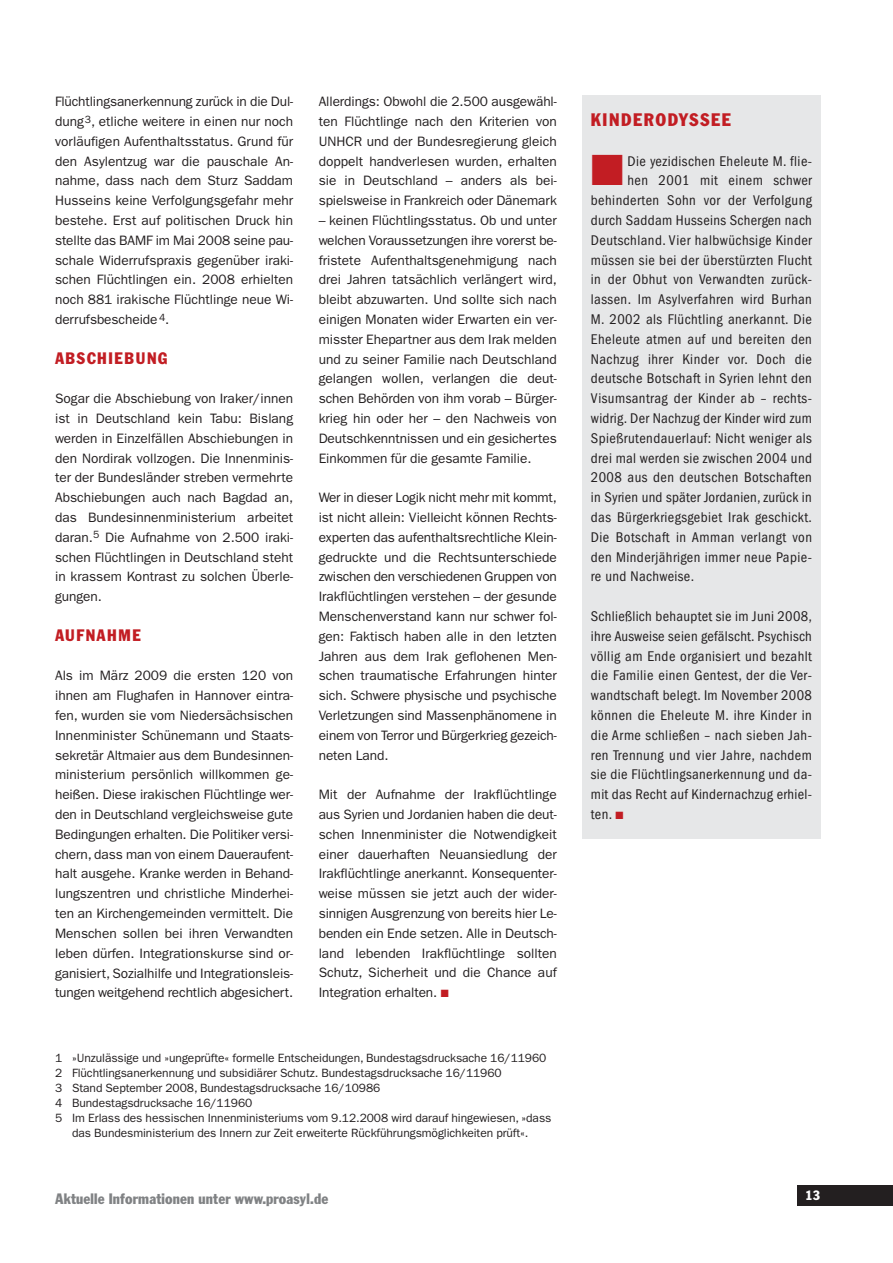
<style>
.page{position:relative;width:893px;height:1263px;background:#fff}
.page>*{position:absolute;margin:0;border:0;box-sizing:border-box;transform-origin:0 0}
.t1{font:43.5px "Zapf Dingbats";color:#c21d23}
.t2{font:18px "Franklin ATF Condensed BQ";letter-spacing:.08em;color:#c21d23}
.t3{font:16.5px "Franklin ATF Condensed BQ";letter-spacing:.08em;color:#c21d23}
.t4{font:15px "Franklin ATF Condensed BQ";letter-spacing:.01em;color:#808284}
.t5{font:condensed 14.55px/19.8px "Franklin Gothic LT";letter-spacing:.03em;color:#231f20;text-align:justify}
.t6{font:13.65px/19.8px "Franklin Gothic LT";letter-spacing:-.005em;color:#231f20;text-align:justify}
.t7{font:13.5px "Franklin ATF Condensed BQ";color:#fff}
.t8{font:12px "Franklin Gothic LT";letter-spacing:-.005em;color:#231f20}
.s1{color:#c21d23}
</style>
<div class="page">
<div style="left:582px;top:95px;width:238px;height:744px;background:#e6e7e8"></div>
<div style="left:797px;top:1185px;width:96px;height:21px;background:#231f20"></div>
<p class="t6" style="left:55px;top:93px;width:240px">Flüchtlingsanerkennung zurück in die Dul&shy;dung<sup>3</sup>, etliche weitere in einen nur noch vorläufigen Aufenthaltsstatus. Grund für den Asylentzug war die pauschale An&shy;nahme, dass nach dem Sturz Saddam Husseins keine Verfolgungsgefahr mehr bestehe. Erst auf politischen Druck hin stellte das BAMF im Mai 2008 seine pau&shy;schale Widerrufspraxis gegenüber iraki&shy;schen Flüchtlingen ein. 2008 erhielten noch 881 irakische Flüchtlinge neue Wi&shy;derrufsbescheide<sup>4</sup>.</p>
<p class="t3" style="left:55px;top:351px;width:114px">ABSCHIEBUNG</p>
<p class="t6" style="left:55px;top:390px;width:240px">Sogar die Abschiebung von Iraker/innen ist in Deutschland kein Tabu: Bislang werden in Einzelfällen Abschiebungen in den Nordirak vollzogen. Die Innenminis&shy;ter der Bundesländer streben vermehrte Abschiebungen auch nach Bagdad an, das Bundesinnenministerium arbeitet daran.<sup>5</sup> Die Aufnahme von 2.500 iraki&shy;schen Flüchtlingen in Deutschland steht in krassem Kontrast zu solchen Überle&shy;gungen.</p>
<p class="t3" style="left:55px;top:628px;width:87px">AUFNAHME</p>
<p class="t6" style="left:55px;top:667px;width:240px">Als im März 2009 die ersten 120 von ihnen am Flughafen in Hannover eintra&shy;fen, wurden sie vom Niedersächsischen Innenminister Schünemann und Staats&shy;sekretär Altmaier aus dem Bundesinnen&shy;ministerium persönlich willkommen ge&shy;heißen. Diese irakischen Flüchtlinge wer&shy;den in Deutschland vergleichsweise gute Bedingungen erhalten. Die Politiker versi&shy;chern, dass man von einem Daueraufent&shy;halt ausgehe. Kranke werden in Behand&shy;lungszentren und christliche Minderhei&shy;ten an Kirchengemeinden vermittelt. Die Menschen sollen bei ihren Verwandten leben dürfen. Integrationskurse sind or&shy;ganisiert, Sozialhilfe und Integrationsleis&shy;tungen weitgehend rechtlich abgesichert.</p>
<p class="t6" style="left:319px;top:93px;width:240px">Allerdings: Obwohl die 2.500 ausgewähl&shy;ten Flüchtlinge nach den Kriterien von UNHCR und der Bundesregierung gleich doppelt handverlesen wurden, erhalten sie in Deutschland – anders als bei&shy;spielsweise in Frankreich oder Dänemark</p>
<p class="t6" style="left:319px;top:212px;width:240px">– keinen Flüchtlingsstatus. Ob und unter welchen Voraussetzungen ihre vorerst be&shy;fristete Aufenthaltsgenehmigung nach drei Jahren tatsächlich verlängert wird, bleibt abzuwarten. Und sollte sich nach einigen Monaten wider Erwarten ein ver&shy;misster Ehepartner aus dem Irak melden und zu seiner Familie nach Deutschland gelangen wollen, verlangen die deut&shy;schen Behörden von ihm vorab – Bürger&shy;krieg hin oder her – den Nachweis von Deutschkenntnissen und ein gesichertes Einkommen für die gesamte Familie.</p>
<p class="t6" style="left:319px;top:489px;width:240px">Wer in dieser Logik nicht mehr mit kommt, ist nicht allein: Vielleicht können Rechts&shy;experten das aufenthaltsrechtliche Klein&shy;gedruckte und die Rechtsunterschiede zwischen den verschiedenen Gruppen von Irakflüchtlingen verstehen – der gesunde Menschenverstand kann nur schwer fol&shy;gen: Faktisch haben alle in den letzten Jahren aus dem Irak geflohenen Men&shy;schen traumatische Erfahrungen hinter sich. Schwere physische und psychische Verletzungen sind Massenphänomene in einem von Terror und Bürgerkrieg gezeich&shy;neten Land.</p>
<p class="t6" style="left:319px;top:786px;width:240px">Mit der Aufnahme der Irakflüchtlinge aus Syrien und Jordanien haben die deut&shy;schen Innenminister die Notwendigkeit einer dauerhaften Neuansiedlung der Irakflüchtlinge anerkannt. Konsequenter&shy;weise müssen sie jetzt auch der wider&shy;sinnigen Ausgrenzung von bereits hier Le&shy;benden ein Ende setzen. Alle in Deutsch&shy;land lebenden Irakflüchtlinge sollten Schutz, Sicherheit und die Chance auf Integration erhalten. <span class="s1">■</span></p>
<p class="t8" style="left:55px;top:1053px;width:493px">1 »Unzulässige und »ungeprüfte« formelle Entscheidungen, Bundestagsdrucksache 16/11960</p>
<p class="t8" style="left:55px;top:1068px;width:448px">2 Flüchtlingsanerkennung und subsidiärer Schutz. Bundestagsdrucksache 16/11960</p>
<p class="t8" style="left:55px;top:1083px;width:327px">3 Stand September 2008, Bundestagsdrucksache 16/10986</p>
<p class="t8" style="left:55px;top:1098px;width:199px">4 Bundestagsdrucksache 16/11960</p>
<p class="t8" style="left:55px;top:1113px;width:498px">5 Im Erlass des hessischen Innenministeriums vom 9.12.2008 wird darauf hingewiesen, »dass</p>
<p class="t8" style="left:72px;top:1128px;width:458px">das Bundesministerium des Innern zur Zeit erweiterte Rückführungsmöglichkeiten prüft«.</p>
<h2 class="t2" style="left:591px;top:113px;width:142px">KINDERODYSSEE</h2>
<h1 class="t1" style="left:591px;top:145px;width:35px">■</h1>
<p class="t5" style="left:628px;top:152px;width:186px">Die yezidischen Eheleute M. flie-</p>
<p class="t5" style="left:627px;top:172px;width:186px">hen 2001 mit einem schwer</p>
<p class="t5" style="left:591px;top:192px;width:223px">behinderten Sohn vor der Verfolgung</p>
<p class="t5" style="left:591px;top:212px;width:223px">durch Saddam Husseins Schergen nach</p>
<p class="t5" style="left:591px;top:231px;width:223px">Deutschland. Vier halbwüchsige Kinder</p>
<p class="t5" style="left:591px;top:251px;width:223px">müssen sie bei der überstürzten Flucht</p>
<p class="t5" style="left:591px;top:271px;width:223px">in der Obhut von Verwandten zurück-</p>
<p class="t5" style="left:591px;top:291px;width:223px">lassen. Im Asylverfahren wird Burhan</p>
<p class="t5" style="left:591px;top:311px;width:223px">M. 2002 als Flüchtling anerkannt. Die</p>
<p class="t5" style="left:591px;top:330px;width:223px">Eheleute atmen auf und bereiten den</p>
<p class="t5" style="left:591px;top:350px;width:223px">Nachzug ihrer Kinder vor. Doch die</p>
<p class="t5" style="left:591px;top:370px;width:223px">deutsche Botschaft in Syrien lehnt den</p>
<p class="t5" style="left:591px;top:390px;width:223px">Visumsantrag der Kinder ab – rechts-</p>
<p class="t5" style="left:591px;top:410px;width:223px">widrig. Der Nachzug der Kinder wird zum</p>
<p class="t5" style="left:591px;top:429px;width:223px">Spießrutendauerlauf: Nicht weniger als</p>
<p class="t5" style="left:591px;top:449px;width:223px">drei mal werden sie zwischen 2004 und</p>
<p class="t5" style="left:591px;top:469px;width:223px">2008 aus den deutschen Botschaften</p>
<p class="t5" style="left:591px;top:489px;width:223px">in Syrien und später Jordanien, zurück in</p>
<p class="t5" style="left:591px;top:509px;width:223px">das Bürgerkriegsgebiet Irak geschickt.</p>
<p class="t5" style="left:591px;top:528px;width:223px">Die Botschaft in Amman verlangt von</p>
<p class="t5" style="left:591px;top:548px;width:223px">den Minderjährigen immer neue Papie-</p>
<p class="t5" style="left:591px;top:568px;width:105px">re und Nachweise.</p>
<p class="t5" style="left:591px;top:608px;width:223px">Schließlich behauptet sie im Juni 2008, ihre Ausweise seien gefälscht. Psychisch völlig am Ende organisiert und bezahlt die Familie einen Gentest, der die Ver&shy;wandtschaft belegt. Im November 2008 können die Eheleute M. ihre Kinder in die Arme schließen – nach sieben Jah&shy;ren Trennung und vier Jahre, nachdem sie die Flüchtlingsanerkennung und da&shy;mit das Recht auf Kindernachzug erhiel&shy;ten. <span class="s1">■</span></p>
<p class="t4" style="left:55px;top:1193px;width:275px">Aktuelle Informationen unter www.proasyl.de</p>
<p class="t7" style="left:805px;top:1190px;width:17px">13</p>
</div>
